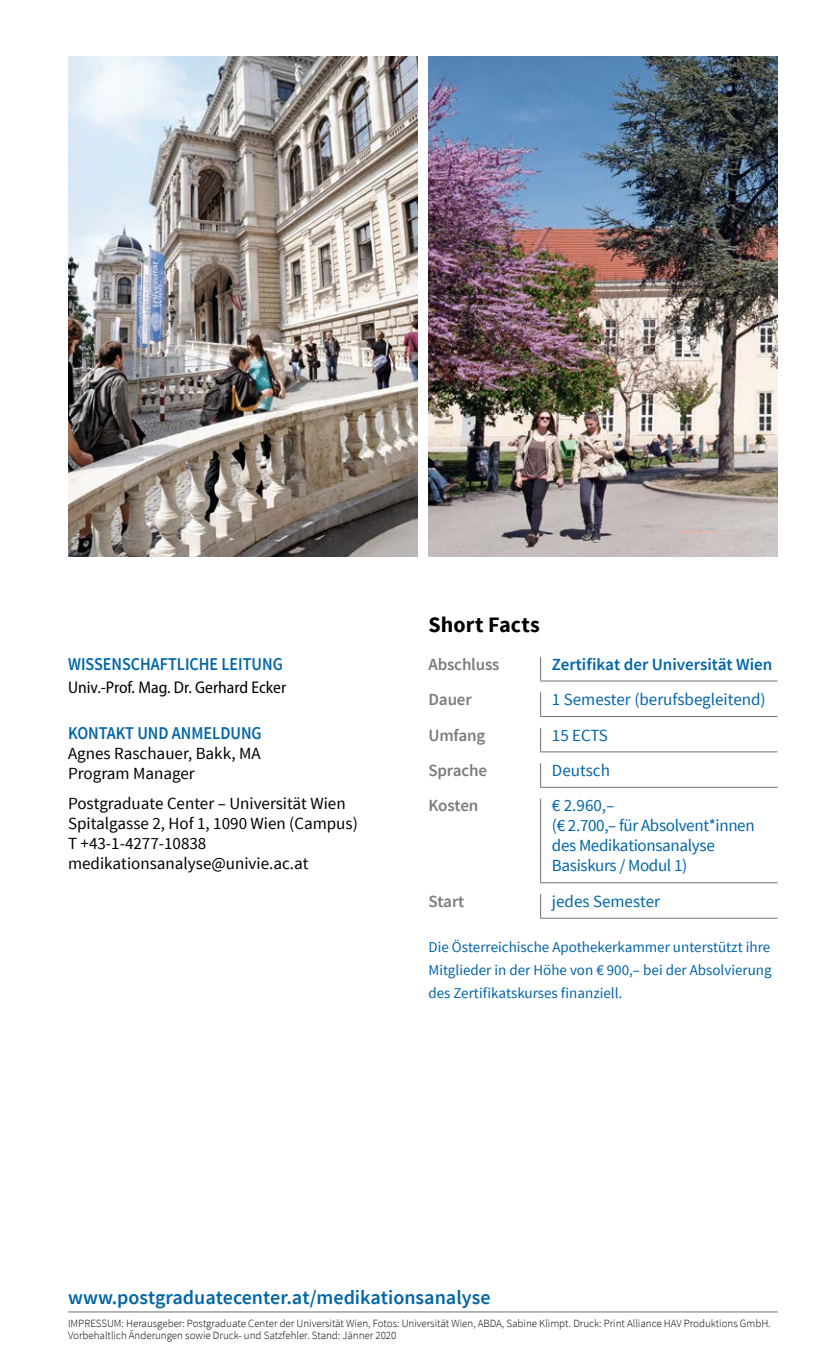
<style>
.page{position:relative;width:840px;height:1361px;background:#fff}
.page>*{position:absolute;margin:0;border:0;box-sizing:border-box;transform-origin:0 0}
.t1{font:700 22px "Source Sans Pro";letter-spacing:.005em;color:#000}
.t2{font:600 20px "Source Sans Pro";color:#0065a6}
.t3{font:600 18px "Source Sans Pro";color:#0065a6;scale:.9 1}
.t4{font:17px/20px "Source Sans Pro";color:#000}
.t5{font:17px/20px "Source Sans Pro";letter-spacing:-.02em;color:#0065a6}
.t6{font:17px "Source Sans Pro";color:#0065a6}
.t7{font:600 17px "Source Sans Pro";letter-spacing:-.01em;color:#7b7c7e}
.t8{font:semi-condensed 17px "Myriad Pro";color:#000}
.t9{font:600 17px "Source Sans Pro";color:#0065a6}
.t10{font:15px/23px "Source Sans Pro";color:#0065a6;text-align:justify}
.t11{font:300 11px/12px "Source Sans Pro";letter-spacing:-.005em;color:#000}
</style>
<div class="page">
<svg style="left:540px;top:657px;width:1px;height:23px"></svg>
<hr style="left:540px;top:680px;width:237px;height:1px;background:#707172">
<svg style="left:540px;top:728px;width:1px;height:23px"></svg>
<hr style="left:540px;top:751px;width:237px;height:1px;background:#707172">
<svg style="left:540px;top:692px;width:1px;height:24px"></svg>
<hr style="left:540px;top:716px;width:237px;height:1px;background:#707172">
<svg style="left:540px;top:763px;width:1px;height:24px"></svg>
<hr style="left:540px;top:787px;width:237px;height:1px;background:#707172">
<hr style="left:540px;top:798px;width:1px;height:84px;background:#707172">
<hr style="left:540px;top:882px;width:237px;height:1px;background:#707172">
<svg style="left:540px;top:894px;width:1px;height:24px"></svg>
<hr style="left:540px;top:918px;width:237px;height:1px;background:#707172">
<hr style="left:68px;top:1311px;width:709px;height:1px;background:#707172">
<img style="left:428px;top:57px;width:349px;height:500px">
<img style="left:68px;top:57px;width:349px;height:500px">
<h3 class="t3" style="left:68px;top:653px;width:240px">WISSENSCHAFTLICHE LEITUNG</h3>
<h3 class="t8" style="left:68px;top:677px;width:219px">Univ.-Prof. Mag. Dr. Gerhard Ecker</h3>
<h3 class="t3" style="left:68px;top:722px;width:216px">KONTAKT UND ANMELDUNG</h3>
<h3 class="t4" style="left:68px;top:744px;width:194px">Agnes Raschauer, Bakk, MA<br>Program Manager</h3>
<h3 class="t4" style="left:68px;top:794px;width:291px">Postgraduate Center – Universität Wien Spitalgasse 2, Hof 1, 1090 Wien (Campus)<br>T +43-1-4277-10838 medikationsanalyse@univie.ac.at</h3>
<h1 class="t1" style="left:428px;top:610px;width:113px">Short Facts</h1>
<h3 class="t7" style="left:428px;top:653px;width:72px">Abschluss</h3>
<h3 class="t9" style="left:551px;top:653px;width:222px">Zertifikat der Universität Wien</h3>
<h3 class="t7" style="left:428px;top:689px;width:45px">Dauer</h3>
<h3 class="t6" style="left:551px;top:689px;width:215px">1 Semester (berufsbegleitend)</h3>
<h3 class="t7" style="left:428px;top:724px;width:58px">Umfang</h3>
<h3 class="t5" style="left:551px;top:725px;width:57px">15 ECTS</h3>
<h3 class="t7" style="left:428px;top:759px;width:60px">Sprache</h3>
<h3 class="t6" style="left:551px;top:760px;width:59px">Deutsch</h3>
<h3 class="t7" style="left:428px;top:795px;width:51px">Kosten</h3>
<h3 class="t5" style="left:551px;top:796px;width:204px">€ 2.960,–<br>(€ 2.700,– für Absolvent*innen des Medikationsanalyse<br>Basiskurs / Modul 1)</h3>
<h3 class="t7" style="left:428px;top:890px;width:37px">Start</h3>
<h3 class="t6" style="left:551px;top:890px;width:110px">jedes Semester</h3>
<h3 class="t10" style="left:428px;top:936px;width:344px">Die Österreichische Apothekerkammer unterstützt ihre Mitglieder in der Höhe von € 900,– bei der Absolvierung des Zertifikatskurses finanziell.</h3>
<h2 class="t2" style="left:68px;top:1285px;width:423px">www.postgraduatecenter.at/medikationsanalyse</h2>
<p class="t11" style="left:68px;top:1317px;width:703px">IMPRESSUM: Herausgeber: Postgraduate Center der Universität Wien, Fotos: Universität Wien, ABDA, Sabine Klimpt. Druck: Print Alliance HAV Produktions GmbH.<br>Vorbehaltlich Änderungen sowie Druck- und Satzfehler. Stand: Jänner 2020</p>
</div>
